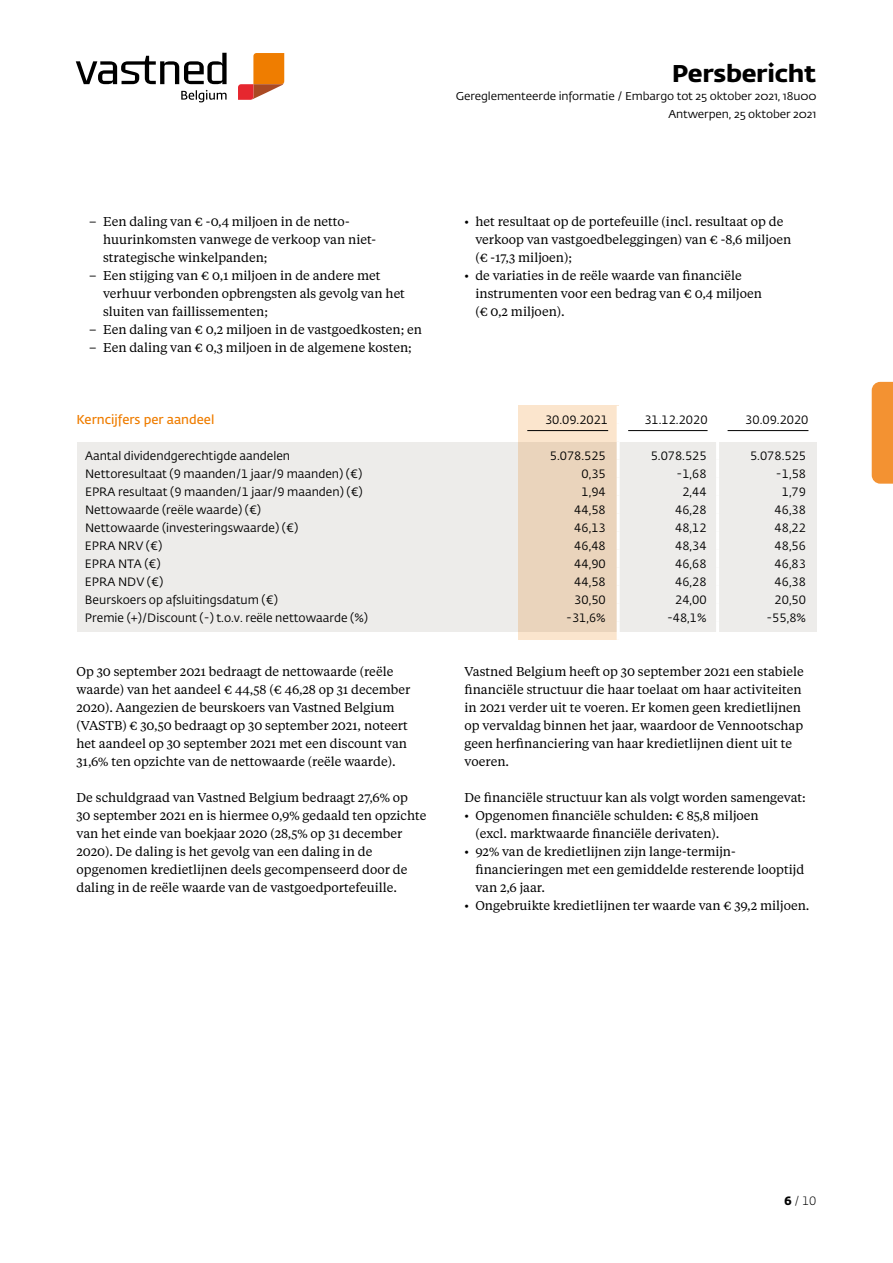
<style>
.page{position:relative;width:893px;height:1263px;background:#fff}
.page>*{position:absolute;margin:0;border:0;box-sizing:border-box;transform-origin:0 0}
.t1{font:700 24px "Fedra Sans Std";letter-spacing:-.01em;color:#000;scale:1.05 1}
.t2{font:12.75px/18px "Tiempos Text";color:#000}
.t3{font:600 12.75px "Fedra Sans Std";color:#ef7d00}
.t4{font:12px "Fedra Sans Std";color:#000}
.t5{font:300 12px "Fedra Sans Std";color:#000}
.t6{font:11.25px/18px "Fedra Sans Std";letter-spacing:-.01em;color:#000;text-align:right;scale:1.05 1}
.s1{font-weight:700}
</style>
<div class="page">
<div style="left:77px;top:442px;width:739px;height:189px;background:#edecea"></div>
<svg style="left:518px;top:406px;width:99px;height:234px;fill:#ead4bc"></svg>
<hr style="left:716px;top:442px;width:3px;height:18px;background:#fff">
<hr style="left:716px;top:460px;width:3px;height:18px;background:#fff">
<hr style="left:716px;top:478px;width:3px;height:18px;background:#fff">
<hr style="left:716px;top:496px;width:3px;height:18px;background:#fff">
<hr style="left:716px;top:514px;width:3px;height:18px;background:#fff">
<hr style="left:716px;top:532px;width:3px;height:18px;background:#fff">
<hr style="left:716px;top:550px;width:3px;height:18px;background:#fff">
<hr style="left:716px;top:568px;width:3px;height:18px;background:#fff">
<hr style="left:716px;top:586px;width:3px;height:18px;background:#fff">
<hr style="left:716px;top:604px;width:3px;height:18px;background:#fff">
<hr style="left:716px;top:622px;width:3px;height:18px;background:#fff">
<hr style="left:617px;top:442px;width:3px;height:18px;background:#fff">
<hr style="left:617px;top:460px;width:3px;height:18px;background:#fff">
<hr style="left:617px;top:478px;width:3px;height:18px;background:#fff">
<hr style="left:617px;top:496px;width:3px;height:18px;background:#fff">
<hr style="left:617px;top:514px;width:3px;height:18px;background:#fff">
<hr style="left:617px;top:532px;width:3px;height:18px;background:#fff">
<hr style="left:617px;top:550px;width:3px;height:18px;background:#fff">
<hr style="left:617px;top:568px;width:3px;height:18px;background:#fff">
<hr style="left:617px;top:586px;width:3px;height:18px;background:#fff">
<hr style="left:617px;top:604px;width:3px;height:18px;background:#fff">
<hr style="left:617px;top:622px;width:3px;height:18px;background:#fff">
<hr style="left:527px;top:430px;width:81px;height:1px;background:#000">
<hr style="left:628px;top:430px;width:80px;height:1px;background:#000">
<hr style="left:728px;top:430px;width:80px;height:1px;background:#000">
<svg style="left:181px;top:90px;width:46px;height:12px"></svg>
<svg style="left:76px;top:53px;width:151px;height:31px"></svg>
<svg style="left:238px;top:53px;width:46px;height:47px"></svg>
<div style="left:872px;top:382px;width:21px;height:102px;background:#f39232"></div>
<h1 class="t1" style="left:672px;top:58px;width:139px">Persbericht</h1>
<p class="t6" style="left:456px;top:87px;width:345px">Gereglementeerde informatie / Embargo tot 25 oktober 2021, 18u00<br>Antwerpen, 25 oktober 2021</p>
<p class="t2" style="left:103px;top:212px;width:275px;text-indent:-14px">– Een daling van € -0,4 miljoen in de netto&shy;huurinkomsten vanwege de verkoop van niet&shy;strategische winkelpanden;</p>
<p class="t2" style="left:103px;top:266px;width:303px;text-indent:-14px">– Een stijging van € 0,1 miljoen in de andere met verhuur verbonden opbrengsten als gevolg van het sluiten van faillissementen;</p>
<p class="t2" style="left:89px;top:320px;width:334px">– Een daling van € 0,2 miljoen in de vastgoedkosten; en</p>
<p class="t2" style="left:89px;top:338px;width:324px">– Een daling van € 0,3 miljoen in de algemene kosten;</p>
<p class="t2" style="left:475px;top:212px;width:317px;text-indent:-11px">• het resultaat op de portefeuille (incl. resultaat op de verkoop van vastgoedbeleggingen) van € -8,6 miljoen (€ -17,3 miljoen);</p>
<p class="t2" style="left:475px;top:266px;width:288px;text-indent:-11px">• de variaties in de reële waarde van financiële instrumenten voor een bedrag van € 0,4 miljoen (€ 0,2 miljoen).</p>
<p class="t3" style="left:77px;top:412px;width:139px">Kerncijfers per aandeel</p>
<p class="t4" style="left:545px;top:412px;width:65px">30.09.2021</p>
<p class="t4" style="left:644px;top:412px;width:65px">31.12.2020</p>
<p class="t4" style="left:745px;top:412px;width:65px">30.09.2020</p>
<p class="t4" style="left:85px;top:448px;width:207px">Aantal dividendgerechtigde aandelen</p>
<p class="t4" style="left:550px;top:448px;width:57px">5.078.525</p>
<p class="t4" style="left:651px;top:448px;width:57px">5.078.525</p>
<p class="t4" style="left:750px;top:448px;width:57px">5.078.525</p>
<p class="t4" style="left:85px;top:466px;width:279px">Nettoresultaat (9 maanden/1 jaar/9 maanden) (€)</p>
<p class="t4" style="left:581px;top:466px;width:26px">0,35</p>
<p class="t4" style="left:677px;top:466px;width:32px">-1,68</p>
<p class="t4" style="left:776px;top:466px;width:32px">-1,58</p>
<p class="t4" style="left:85px;top:484px;width:279px">EPRA resultaat (9 maanden/1 jaar/9 maanden) (€)</p>
<p class="t4" style="left:581px;top:484px;width:26px">1,94</p>
<p class="t4" style="left:682px;top:484px;width:26px">2,44</p>
<p class="t4" style="left:782px;top:484px;width:26px">1,79</p>
<p class="t4" style="left:85px;top:502px;width:178px">Nettowaarde (reële waarde) (€)</p>
<p class="t4" style="left:574px;top:502px;width:33px">44,58</p>
<p class="t4" style="left:675px;top:502px;width:33px">46,28</p>
<p class="t4" style="left:775px;top:502px;width:33px">46,38</p>
<p class="t4" style="left:85px;top:520px;width:215px">Nettowaarde (investeringswaarde) (€)</p>
<p class="t4" style="left:574px;top:520px;width:33px">46,13</p>
<p class="t4" style="left:675px;top:520px;width:33px">48,12</p>
<p class="t4" style="left:775px;top:520px;width:33px">48,22</p>
<p class="t4" style="left:85px;top:538px;width:79px">EPRA NRV (€)</p>
<p class="t4" style="left:574px;top:538px;width:33px">46,48</p>
<p class="t4" style="left:675px;top:538px;width:33px">48,34</p>
<p class="t4" style="left:775px;top:538px;width:33px">48,56</p>
<p class="t4" style="left:85px;top:556px;width:77px">EPRA NTA (€)</p>
<p class="t4" style="left:574px;top:556px;width:33px">44,90</p>
<p class="t4" style="left:675px;top:556px;width:33px">46,68</p>
<p class="t4" style="left:775px;top:556px;width:33px">46,83</p>
<p class="t4" style="left:85px;top:574px;width:80px">EPRA NDV (€)</p>
<p class="t4" style="left:574px;top:574px;width:33px">44,58</p>
<p class="t4" style="left:675px;top:574px;width:33px">46,28</p>
<p class="t4" style="left:775px;top:574px;width:33px">46,38</p>
<p class="t4" style="left:85px;top:592px;width:194px">Beurskoers op afsluitingsdatum (€)</p>
<p class="t4" style="left:574px;top:592px;width:33px">30,50</p>
<p class="t4" style="left:675px;top:592px;width:33px">24,00</p>
<p class="t4" style="left:775px;top:592px;width:33px">20,50</p>
<p class="t4" style="left:85px;top:610px;width:285px">Premie (+)/Discount (-) t.o.v. reële nettowaarde (%)</p>
<p class="t4" style="left:566px;top:610px;width:41px">-31,6%</p>
<p class="t4" style="left:667px;top:610px;width:41px">-48,1%</p>
<p class="t4" style="left:766px;top:610px;width:41px">-55,8%</p>
<p class="t2" style="left:77px;top:662px;width:335px">Op 30 september 2021 bedraagt de nettowaarde (reële waarde) van het aandeel € 44,58 (€ 46,28 op 31 december 2020). Aangezien de beurskoers van Vastned Belgium (VASTB) € 30,50 bedraagt op 30 september 2021, noteert het aandeel op 30 september 2021 met een discount van 31,6% ten opzichte van de nettowaarde (reële waarde).</p>
<p class="t2" style="left:77px;top:788px;width:351px">De schuldgraad van Vastned Belgium bedraagt 27,6% op<br>30 september 2021 en is hiermee 0,9% gedaald ten opzichte van het einde van boekjaar 2020 (28,5% op 31 december 2020). De daling is het gevolg van een daling in de opgenomen kredietlijnen deels gecompenseerd door de daling in de reële waarde van de vastgoedportefeuille.</p>
<p class="t2" style="left:464px;top:662px;width:341px">Vastned Belgium heeft op 30 september 2021 een stabiele financiële structuur die haar toelaat om haar activiteiten in 2021 verder uit te voeren. Er komen geen kredietlijnen op vervaldag binnen het jaar, waardoor de Vennootschap geen herfinanciering van haar kredietlijnen dient uit te voeren.</p>
<p class="t2" style="left:464px;top:788px;width:343px">De financiële structuur kan als volgt worden samengevat:</p>
<p class="t2" style="left:475px;top:806px;width:285px;text-indent:-11px">• Opgenomen financiële schulden: € 85,8 miljoen (excl. marktwaarde financiële derivaten).</p>
<p class="t2" style="left:475px;top:842px;width:330px;text-indent:-11px">• 92% van de kredietlijnen zijn lange-termijn&shy;financieringen met een gemiddelde resterende looptijd van 2,6 jaar.</p>
<p class="t2" style="left:464px;top:896px;width:347px">• Ongebruikte kredietlijnen ter waarde van € 39,2 miljoen.</p>
<p class="t5" style="left:784px;top:1193px;width:33px"><span class="s1">6</span> / 10</p>
</div>
